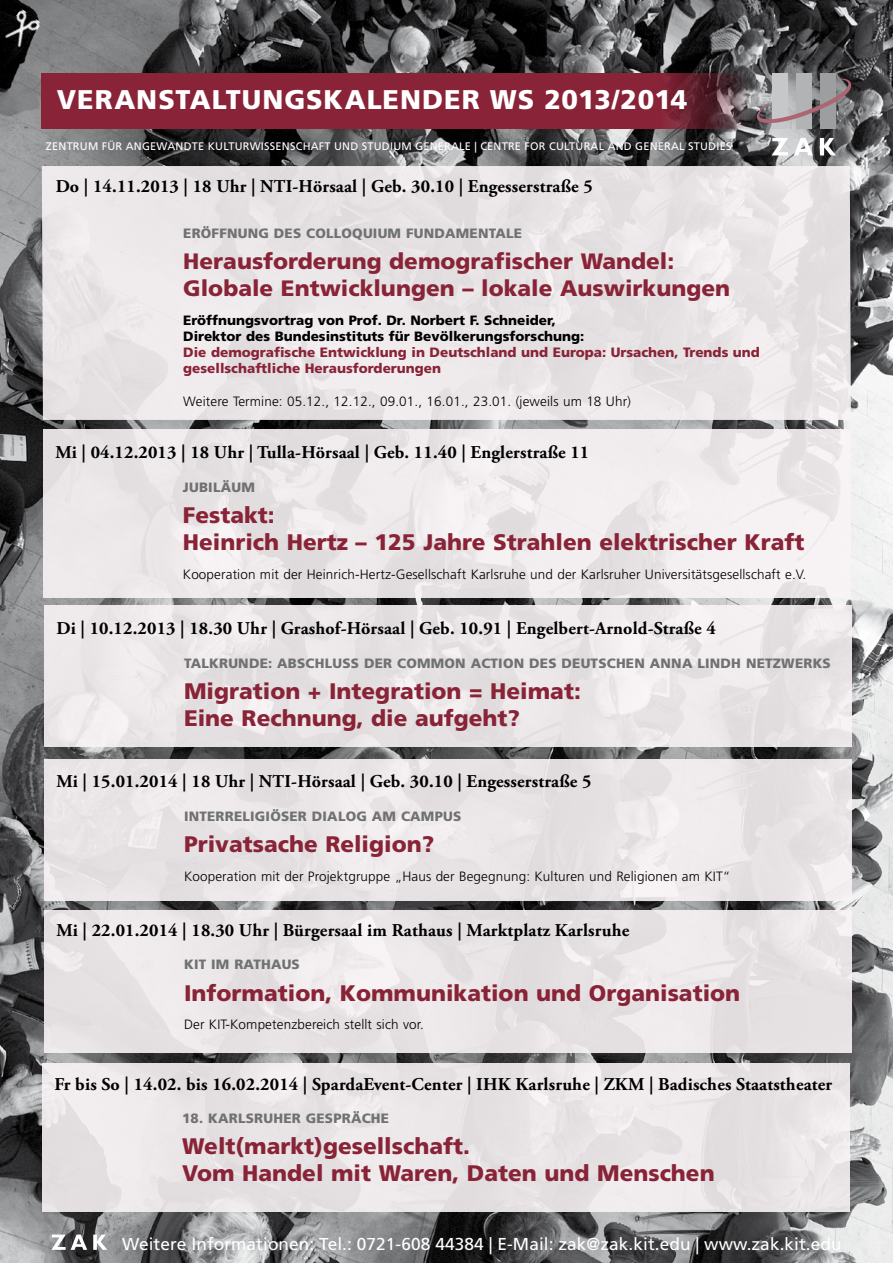
<style>
.page{position:relative;width:893px;height:1263px;background:#fff}
.page>*{position:absolute;margin:0;border:0;box-sizing:border-box;transform-origin:0 0}
.t1{font:900 27px "Frutiger LT Std";letter-spacing:.035em;color:#fff}
.t2{font:900 27px "Frutiger LT Std";letter-spacing:.01em;color:#fff}
.t3{font:900 22.5px/27px "Frutiger LT Std";color:#892337}
.t4{font:900 22.35px/27px "Frutiger LT Std";color:#892337}
.t5{font:700 18px "Adobe Garamond Pro";letter-spacing:.01em;color:#000}
.t6{font:17.25px "Frutiger LT Std";letter-spacing:.005em;color:#fff}
.t7{font:300 13.5px "Frutiger LT Std";letter-spacing:.01em;color:#000}
.t8{font:900 13.5px "Frutiger LT Std";letter-spacing:.015em;color:#707172}
.t9{font:900 13.5px/16.2px "Frutiger LT Std";color:#892337}
.t10{font:900 13.5px/16.2px "Frutiger LT Std";color:#000}
.t11{font:10.95px "Frutiger LT Std";letter-spacing:.02em;color:#fff}
</style>
<div class="page">
<img style="left:0;top:0;width:893px;height:1263px">
<svg style="left:51px;top:1234px;width:36px;height:16px"></svg>
<svg style="left:93px;top:1234px;width:14px;height:16px"></svg>
<div style="left:42px;top:73px;width:705px;height:56px;background:#892337"></div>
<svg style="left:772px;top:138px;width:16px;height:17px"></svg>
<svg style="left:794px;top:138px;width:19px;height:17px"></svg>
<svg style="left:820px;top:138px;width:16px;height:17px"></svg>
<div style="left:820px;top:73px;width:15px;height:56px;background:#9c9e9f"></div>
<div style="left:796px;top:73px;width:16px;height:56px;background:#b1b3b4"></div>
<div style="left:772px;top:73px;width:16px;height:56px;background:#c6c7c8"></div>
<svg style="left:757px;top:76px;width:94px;height:51px"></svg>
<svg style="left:42px;top:166px;width:809px;height:254px;background:#e9e4e5"></svg>
<div style="left:43px;top:429px;width:808px;height:168px;background:linear-gradient(to right,#e8e4e5,#f2edee)"></div>
<div style="left:44px;top:760px;width:808px;height:141px;background:#e9e4e5"></div>
<div style="left:44px;top:910px;width:808px;height:143px;background:#e7e3e4"></div>
<div style="left:42px;top:1064px;width:808px;height:148px;background:#e9e4e5"></div>
<div style="left:44px;top:606px;width:808px;height:141px;background:#eae6e7"></div>
<img style="left:2px;top:8px;width:40px;height:42px">
<h1 class="t1" style="left:57px;top:83px;width:396px">VERANSTALT UNGSKALE NDER</h1>
<h1 class="t2" style="left:490px;top:83px;width:199px">WS 2013/2014</h1>
<p class="t11" style="left:46px;top:140px;width:687px">ZENTRUM FÜR ANGEWANDTE KULTURWISSENSCHAFT UND STUDIUM GENERALE | CENTRE FOR CULTURAL AND GENERAL STUDIES</p>
<p class="t5" style="left:56px;top:176px;width:539px">Do | 14.11.2013 | 18 Uhr | NTI-Hörsaal | Geb. 30.10 | Engesserstraße 5</p>
<p class="t8" style="left:183px;top:225px;width:332px">ERÖFFNUNG DES COLLOQUIUM FUNDAMENTALE</p>
<p class="t4" style="left:183px;top:248px;width:548px">Herausforderung demografischer Wandel:<br>Globale Entwicklungen – lokale Auswirkungen</p>
<p class="t10" style="left:183px;top:312px;width:402px">Eröffnungsvortrag von Prof. Dr. Norbert F. Schneider,<br>Direktor des Bundesinstituts für Bevölkerungsforschung:</p>
<p class="t9" style="left:183px;top:344px;width:578px">Die demografische Entwicklung in Deutschland und Europa: Ursachen, Trends und gesellschaftliche Herausforderungen</p>
<p class="t7" style="left:183px;top:394px;width:449px">Weitere Termine: 05.12., 12.12., 09.01., 16.01., 23.01. (jeweils um 18 Uhr)</p>
<p class="t5" style="left:55px;top:442px;width:535px">Mi | 04.12.2013 | 18 Uhr | Tulla-Hörsaal | Geb. 11.40 | Englerstraße 11</p>
<p class="t8" style="left:183px;top:479px;width:73px">JUBILÄUM</p>
<p class="t3" style="left:183px;top:501px;width:623px">Festakt:<br>Heinrich Hertz – 125 Jahre Strahlen elektrischer Kraft</p>
<p class="t7" style="left:183px;top:566px;width:625px">Kooperation mit der Heinrich-Hertz-Gesellschaft Karlsruhe und der Karlsruher Universitätsgesellschaft e.V.</p>
<p class="t5" style="left:56px;top:618px;width:661px">Di | 10.12.2013 | 18.30 Uhr | Grashof-Hörsaal | Geb. 10.91 | Engelbert-Arnold-Straße 4</p>
<p class="t8" style="left:184px;top:655px;width:416px">TALKRUNDE: ABSCHLUSS DER COMMON ACTION DES DEUTSC</p>
<p class="t8" style="left:616px;top:655px;width:177px">HEN ANNA LINDH NETZWER</p>
<p class="t8" style="left:813px;top:655px;width:18px">KS</p>
<p class="t3" style="left:184px;top:678px;width:398px">Migration + Integration = Heimat:<br>E ine Rechnung, die aufgeht?</p>
<p class="t5" style="left:56px;top:771px;width:537px">Mi | 15.01.2014 | 18 Uhr | NTI-Hörsaal | Geb. 30.10 | Engesserstraße 5</p>
<p class="t8" style="left:184px;top:808px;width:25px">INTERRELI</p>
<p class="t8" style="left:255px;top:808px;width:36px">GIÖSER</p>
<p class="t8" style="left:312px;top:808px;width:150px">DIALOG AM CAMPUS</p>
<p class="t3" style="left:184px;top:830px;width:252px">Privatsache Religion?</p>
<p class="t7" style="left:184px;top:868px;width:548px">Kooperation mit der Projektgruppe „Haus der Begegnung: Kulturen und Religionen am KIT“</p>
<p class="t5" style="left:56px;top:920px;width:574px">Mi | 22.01.2014 | 18.30 Uhr | Bürgersaal im Rathaus | Marktplatz Karlsruhe</p>
<p class="t8" style="left:184px;top:956px;width:116px">KIT IM RATHAUS</p>
<p class="t3" style="left:184px;top:979px;width:558px">I nformation, Kommunikation und Organisation</p>
<p class="t7" style="left:184px;top:1017px;width:241px">Der KIT-Kompetenzbereich stellt sich vor.</p>
<p class="t5" style="left:55px;top:1073px;width:779px">Fr bis So | 14.02. bis 16.02.2014 | SpardaEvent-Center | IHK Karlsruhe | ZKM | Badisches Staatstheater</p>
<p class="t8" style="left:182px;top:1110px;width:57px">18. KARLSR</p>
<p class="t8" style="left:263px;top:1110px;width:126px">UHER GESPRÄCHE</p>
<p class="t3" style="left:182px;top:1133px;width:534px">Welt(markt)gesellschaft.<br>Vom Handel mit Waren, Daten und Menschen</p>
<p class="t6" style="left:122px;top:1234px;width:721px">Weitere Informationen: Tel.: 0721-608 44384 | E-Mail: zak@zak.kit.edu | www.zak.kit.edu</p>
</div>
